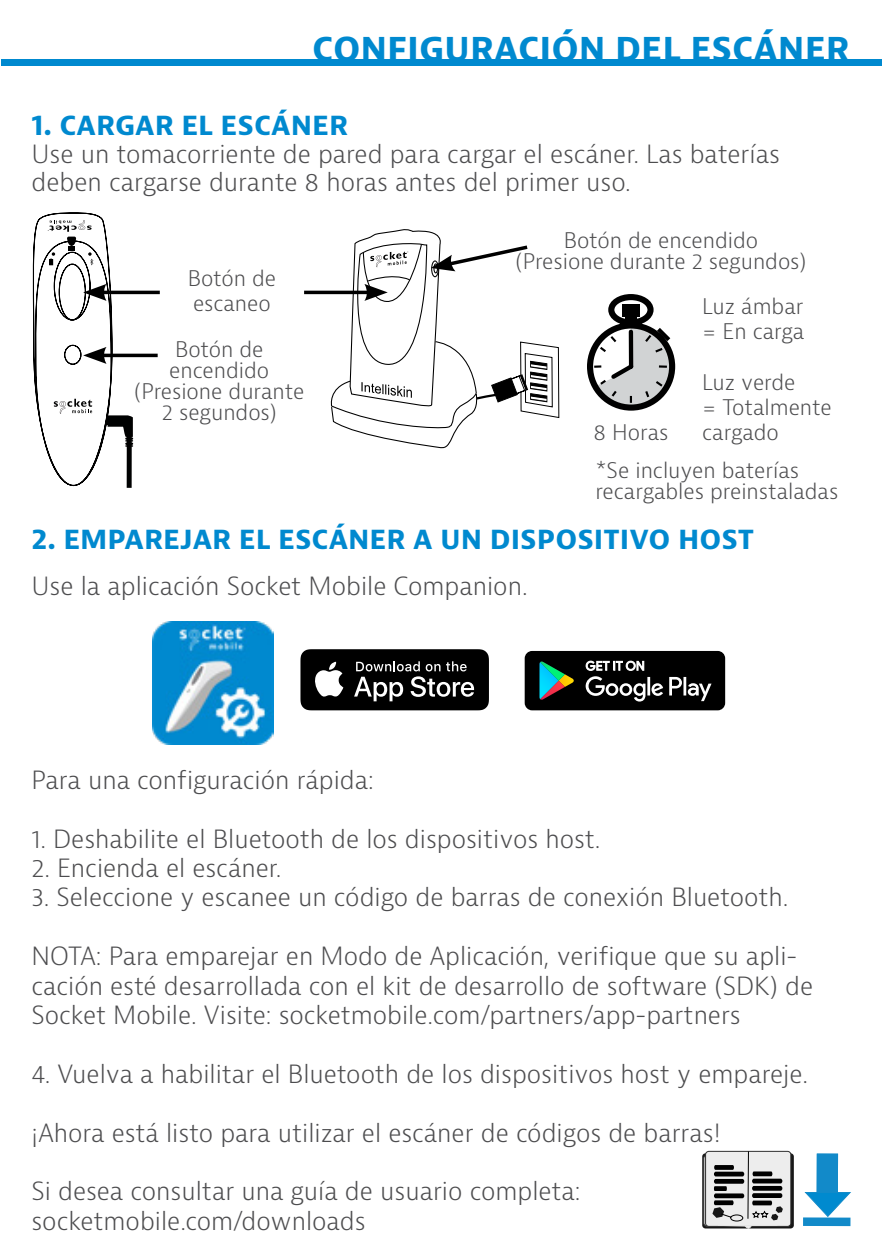
<style>
.page{position:relative;width:882px;height:1260px;background:#fff}
.page>*{position:absolute;margin:0;border:0;box-sizing:border-box;transform-origin:0 0}
.t1{font:700 35px "Bernina Sans";color:#0089cf}
.t2{font:700 28px "Bernina Sans";color:#0089cf}
.t3{font:300 24.5px/29.4px "Bernina Sans";color:#4d4d4f}
.t4{font:300 21px/21px "Bernina Sans";color:#4d4d4f}
</style>
<div class="page">
<div style="left:1px;top:60px;width:881px;height:6px;background:#0089cf"></div>
<svg style="left:702px;top:1153px;width:92px;height:75px"></svg>
<div style="left:706px;top:1151px;width:85px;height:75px;background:#ededed;border-radius:3px"></div>
<div style="left:705px;top:1151px;width:86px;height:76px;border:1px solid #2e2e2e;border-radius:3px"></div>
<hr style="left:714px;top:1172px;width:30px;height:4px;background:#000;border-radius:2px">
<div style="left:714px;top:1179px;width:30px;height:5px;background:#000;border-radius:2px"></div>
<svg style="left:714px;top:1186px;width:13px;height:5px"></svg>
<div style="left:714px;top:1193px;width:30px;height:5px;background:#000;border-radius:2px"></div>
<hr style="left:752px;top:1179px;width:30px;height:4px;background:#000;border-radius:2px">
<div style="left:752px;top:1186px;width:30px;height:5px;background:#000;border-radius:2px"></div>
<div style="left:752px;top:1193px;width:30px;height:5px;background:#000;border-radius:2px"></div>
<div style="left:753px;top:1171px;width:19px;height:5px;background:#000;border-radius:2px"></div>
<hr style="left:747px;top:1151px;width:2px;height:68px;background:#000">
<div style="left:714px;top:1200px;width:20px;height:5px;background:#000;border-radius:2px"></div>
<hr style="left:752px;top:1201px;width:20px;height:4px;background:#000;border-radius:2px">
<div style="left:714px;top:1165px;width:20px;height:5px;background:#000;border-radius:2px"></div>
<svg style="left:712px;top:1206px;width:71px;height:22px"></svg>
<div style="left:817px;top:1154px;width:21px;height:44px;background:#128ac9"></div>
<div style="left:803px;top:1217px;width:47px;height:9px;background:#128ac9"></div>
<svg style="left:805px;top:1192px;width:46px;height:25px"></svg>
<img style="left:152px;top:621px;width:121px;height:123px">
<svg style="left:300px;top:649px;width:189px;height:61px;background:#2c2c2c"></svg>
<svg style="left:524px;top:650px;width:202px;height:61px"></svg>
<div style="left:525px;top:651px;width:200px;height:59px;background:#000;border-radius:7px"></div>
<svg style="left:586px;top:661px;width:126px;height:41px"></svg>
<svg style="left:540px;top:662px;width:34px;height:38px"></svg>
<div style="left:127px;top:426px;width:5px;height:62px;background:#000101"></div>
<hr style="left:101px;top:291px;width:59px;height:3px;background:#000">
<hr style="left:101px;top:354px;width:57px;height:3px;background:#000">
<svg style="left:33px;top:212px;width:100px;height:274px"></svg>
<hr style="left:304px;top:291px;width:66px;height:3px;background:#000">
<svg style="left:328px;top:229px;width:231px;height:220px"></svg>
<svg style="left:587px;top:294px;width:89px;height:117px"></svg>
<h1 class="t1" style="left:312px;top:25px;width:539px">CONFIGURACIÓN DEL ESCÁNER</h1>
<p class="t2" style="left:32px;top:107px;width:318px">1. CARGAR EL ESCÁNER</p>
<p class="t3" style="left:32px;top:141px;width:750px;line-height:28px">Use un tomacorriente de pared para cargar el escáner. Las baterías deben cargarse durante 8 horas antes del primer uso.</p>
<p class="t4" style="left:188px;top:266px;width:90px;line-height:25.2px">Botón de escaneo</p>
<p class="t4" style="left:134px;top:339px;width:172px;text-align:center">Botón de encendido (Presione durante<br>2 segundos)</p>
<p class="t4" style="left:516px;top:230px;width:292px;text-align:center">Botón de encendido<br>(Presione durante 2 segundos)</p>
<p class="t4" style="left:594px;top:423px;width:76px">8 Horas</p>
<p class="t4" style="left:702px;top:294px;width:104px;line-height:25.2px">Luz ámbar = En carga</p>
<p class="t4" style="left:702px;top:370px;width:131px;line-height:25.2px">Luz verde<br>= Totalmente cargado</p>
<p class="t4" style="left:595px;top:460px;width:245px">*Se incluyen baterías recargables preinstaladas</p>
<p class="t2" style="left:32px;top:521px;width:724px">2. EMPAREJAR EL ESCÁNER A UN DISPOSITIVO HOST</p>
<p class="t3" style="left:32px;top:572px;width:498px">Use la aplicación Socket Mobile Companion.</p>
<p class="t3" style="left:32px;top:766px;width:344px">Para una configuración rápida:</p>
<p class="t3" style="left:32px;top:825px;width:571px">1. Deshabilite el Bluetooth de los dispositivos host.</p>
<p class="t3" style="left:32px;top:854px;width:251px">2. Encienda el escáner.</p>
<p class="t3" style="left:32px;top:883px;width:758px">3. Seleccione y escanee un código de barras de conexión Bluetooth.</p>
<p class="t3" style="left:32px;top:942px;width:783px">NOTA: Para emparejar en Modo de Aplicación, verifique que su apli&shy;cación esté desarrollada con el kit de desarrollo de software (SDK) de<br>Socket Mobile. Visite: socketmobile.com/partners/app-partners</p>
<p class="t3" style="left:32px;top:1060px;width:778px">4. Vuelva a habilitar el Bluetooth de los dispositivos host y empareje.</p>
<p class="t3" style="left:32px;top:1119px;width:691px">¡Ahora está listo para utilizar el escáner de códigos de barras!</p>
<p class="t3" style="left:32px;top:1177px;width:551px">Si desea consultar una guía de usuario completa: socketmobile.com/downloads</p>
</div>
